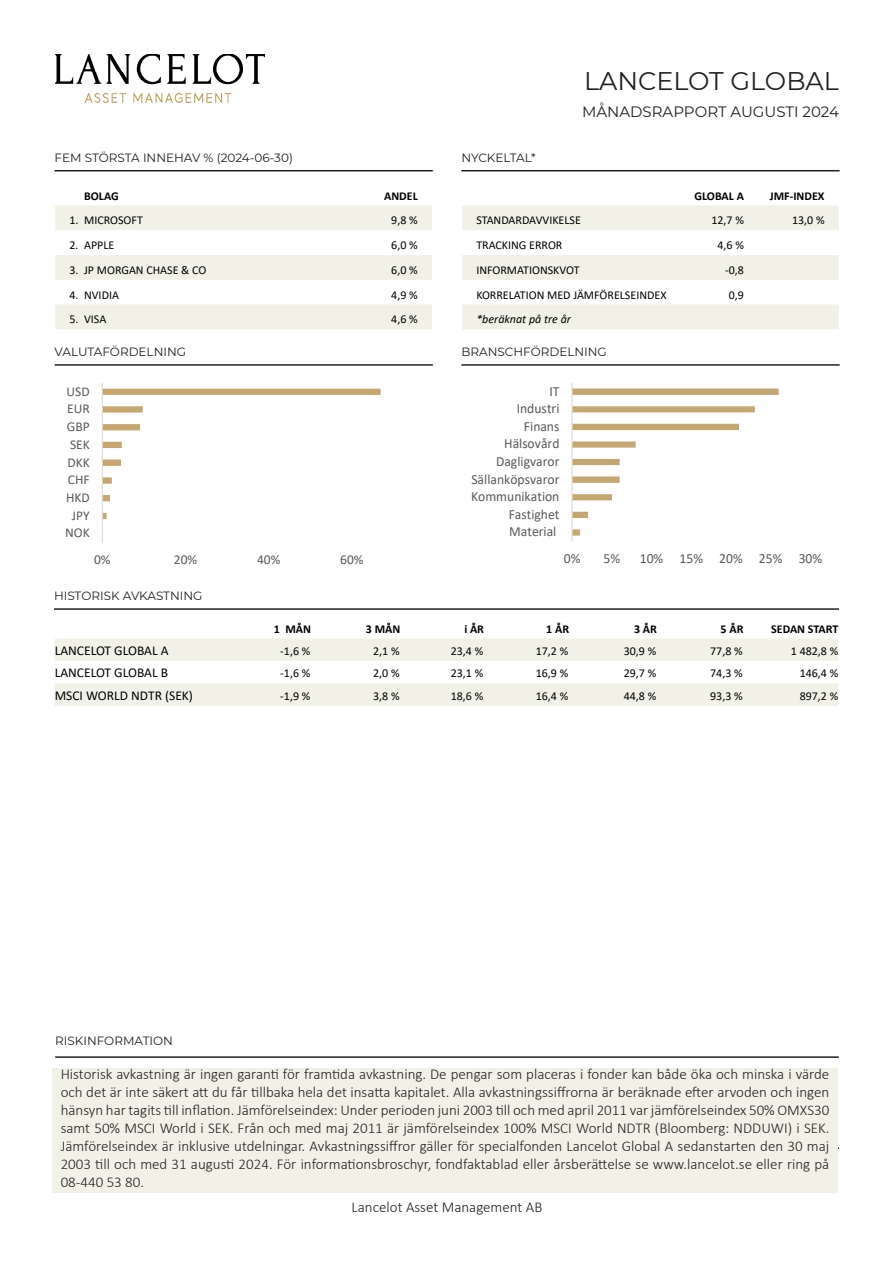
<style>
.page{position:relative;width:893px;height:1263px;background:#fff}
.page>*{position:absolute;margin:0;border:0;box-sizing:border-box;transform-origin:0 0}
.t1{font:25.5px "Montserrat";color:#231f20}
.t2{font:300 15px/18px "Calibri";color:#231f20;text-align:justify}
.t3{font:15px "Montserrat";color:#231f20}
.t4{font:13.95px "Calibri";color:#595959}
.t5{font:13.5px "Calibri";color:#595959}
.t6{font:13.5px "Calibri";color:#000}
.t7{font:13.5px "Calibri";color:#000001}
.t8{font:12px "Calibri";color:#000}
.t9{font:12px "Montserrat";color:#231f20}
.t10{font:700 12px "Calibri";color:#000}
.t11{font:italic 12px "Calibri";color:#000}
</style>
<div class="page">
<hr style="left:54px;top:1147px;width:785px;height:2px;background:#231f20">
<div style="left:52px;top:1068px;width:786px;height:124px;background:#f1f1e7"></div>
<hr style="left:55px;top:1056px;width:784px;height:2px;background:#231f20">
<img style="left:55px;top:54px;width:210px;height:49px">
<svg style="left:55px;top:205px;width:377px;height:124px;fill:#f1f1e7"></svg>
<hr style="left:55px;top:170px;width:378px;height:1px;background:#231f20">
<svg style="left:462px;top:205px;width:377px;height:124px;fill:#f1f1e7"></svg>
<hr style="left:461px;top:170px;width:379px;height:1px;background:#231f20">
<hr style="left:55px;top:364px;width:378px;height:2px;background:#231f20">
<hr style="left:461px;top:364px;width:379px;height:2px;background:#231f20">
<div style="left:55px;top:639px;width:783px;height:22px;background:#f1f1e7"></div>
<div style="left:55px;top:683px;width:783px;height:23px;background:#f1f1e7"></div>
<hr style="left:54px;top:608px;width:785px;height:2px;background:#231f20">
<svg style="left:573px;top:388px;width:206px;height:148px"></svg>
<hr style="left:571px;top:383px;width:2px;height:158px;background:#d9d9d9">
<svg style="left:103px;top:389px;width:278px;height:130px"></svg>
<hr style="left:102px;top:383px;width:1px;height:159px;background:#d9d9d9">
<p class="t1" style="left:584px;top:63px;width:256px">LANCELOT GLOBAL</p>
<p class="t3" style="left:582px;top:101px;width:258px">MÅNADSRAPPORT AUGUSTI 2024</p>
<p class="t9" style="left:55px;top:149px;width:240px">FEM STÖRSTA INNEHAV % (2024-06-30)</p>
<p class="t9" style="left:461px;top:149px;width:76px">NYCKELTAL*</p>
<p class="t10" style="left:84px;top:187px;width:36px">BOLAG</p>
<p class="t10" style="left:384px;top:187px;width:35px">ANDEL</p>
<p class="t10" style="left:694px;top:187px;width:51px">GLOBAL A</p>
<p class="t10" style="left:770px;top:187px;width:56px">JMF-INDEX</p>
<p class="t8" style="left:70px;top:212px;width:11px">1.</p>
<p class="t8" style="left:84px;top:212px;width:60px">MICROSOFT</p>
<p class="t8" style="left:391px;top:212px;width:28px">9,8 %</p>
<p class="t8" style="left:70px;top:237px;width:11px">2.</p>
<p class="t8" style="left:84px;top:237px;width:32px">APPLE</p>
<p class="t8" style="left:391px;top:237px;width:28px">6,0 %</p>
<p class="t8" style="left:70px;top:261px;width:11px">3.</p>
<p class="t8" style="left:84px;top:261px;width:124px">JP MORGAN CHASE &amp; CO</p>
<p class="t8" style="left:391px;top:261px;width:28px">6,0 %</p>
<p class="t8" style="left:70px;top:286px;width:11px">4.</p>
<p class="t8" style="left:84px;top:286px;width:36px">NVIDIA</p>
<p class="t8" style="left:391px;top:286px;width:28px">4,9 %</p>
<p class="t8" style="left:70px;top:311px;width:11px">5.</p>
<p class="t8" style="left:84px;top:311px;width:24px">VISA</p>
<p class="t8" style="left:391px;top:311px;width:28px">4,6 %</p>
<p class="t8" style="left:476px;top:212px;width:106px">STANDARDAVVIKELSE</p>
<p class="t8" style="left:711px;top:212px;width:34px">12,7 %</p>
<p class="t8" style="left:792px;top:212px;width:34px">13,0 %</p>
<p class="t8" style="left:476px;top:237px;width:88px">TRACKING ERROR</p>
<p class="t8" style="left:717px;top:237px;width:28px">4,6 %</p>
<p class="t8" style="left:476px;top:261px;width:105px">INFORMATIONSKVOT</p>
<p class="t8" style="left:725px;top:261px;width:20px">-0,8</p>
<p class="t8" style="left:476px;top:286px;width:192px">KORRELATION MED JÄMFÖRELSEINDEX</p>
<p class="t8" style="left:729px;top:286px;width:17px">0,9</p>
<p class="t11" style="left:476px;top:311px;width:96px">*beräknat på tre år</p>
<p class="t9" style="left:55px;top:344px;width:133px">VALUTAFÖRDELNING</p>
<p class="t9" style="left:461px;top:344px;width:147px">BRANSCHFÖRDELNING</p>
<p class="t5" style="left:67px;top:382px;width:25px">USD</p>
<p class="t4" style="left:549px;top:381px;width:12px">IT</p>
<p class="t5" style="left:67px;top:399px;width:24px">EUR</p>
<p class="t4" style="left:517px;top:399px;width:44px">Industri</p>
<p class="t5" style="left:67px;top:417px;width:24px">GBP</p>
<p class="t4" style="left:524px;top:416px;width:37px">Finans</p>
<p class="t5" style="left:70px;top:435px;width:21px">SEK</p>
<p class="t4" style="left:504px;top:434px;width:57px">Hälsovård</p>
<p class="t5" style="left:67px;top:453px;width:24px">DKK</p>
<p class="t4" style="left:496px;top:452px;width:65px">Dagligvaror</p>
<p class="t5" style="left:68px;top:470px;width:23px">CHF</p>
<p class="t4" style="left:471px;top:469px;width:89px">Sällanköpsvaror</p>
<p class="t5" style="left:66px;top:488px;width:25px">HKD</p>
<p class="t4" style="left:471px;top:487px;width:90px">Kommunikation</p>
<p class="t5" style="left:72px;top:506px;width:19px">JPY</p>
<p class="t4" style="left:509px;top:504px;width:52px">Fastighet</p>
<p class="t5" style="left:65px;top:524px;width:26px">NOK</p>
<p class="t4" style="left:509px;top:522px;width:49px">Material</p>
<p class="t5" style="left:94px;top:550px;width:18px">0%</p>
<p class="t5" style="left:174px;top:550px;width:25px">20%</p>
<p class="t5" style="left:257px;top:550px;width:25px">40%</p>
<p class="t5" style="left:340px;top:550px;width:25px">60%</p>
<p class="t4" style="left:564px;top:549px;width:18px">0%</p>
<p class="t4" style="left:603px;top:549px;width:18px">5%</p>
<p class="t4" style="left:640px;top:549px;width:184px">10% 15% 20% 25% 30%</p>
<p class="t9" style="left:54px;top:588px;width:150px">HISTORISK AVKASTNING</p>
<p class="t10" style="left:274px;top:620px;width:39px">1 MÅN</p>
<p class="t10" style="left:366px;top:620px;width:36px">3 MÅN</p>
<p class="t10" style="left:464px;top:620px;width:21px">i ÅR</p>
<p class="t10" style="left:546px;top:620px;width:24px">1 ÅR</p>
<p class="t10" style="left:634px;top:620px;width:24px">3 ÅR</p>
<p class="t10" style="left:721px;top:620px;width:24px">5 ÅR</p>
<p class="t10" style="left:771px;top:620px;width:69px">SEDAN START</p>
<p class="t6" style="left:55px;top:641px;width:115px">LANCELOT GLOBAL A</p>
<p class="t8" style="left:280px;top:642px;width:32px">-1,6 %</p>
<p class="t8" style="left:373px;top:642px;width:28px">2,1 %</p>
<p class="t8" style="left:451px;top:642px;width:34px">23,4 %</p>
<p class="t8" style="left:536px;top:642px;width:34px">17,2 %</p>
<p class="t8" style="left:624px;top:642px;width:34px">30,9 %</p>
<p class="t8" style="left:710px;top:642px;width:34px">77,8 %</p>
<p class="t8" style="left:791px;top:642px;width:49px">1 482,8 %</p>
<p class="t6" style="left:55px;top:663px;width:115px">LANCELOT GLOBAL B</p>
<p class="t8" style="left:280px;top:665px;width:32px">-1,6 %</p>
<p class="t8" style="left:373px;top:665px;width:28px">2,0 %</p>
<p class="t8" style="left:451px;top:665px;width:34px">23,1 %</p>
<p class="t8" style="left:536px;top:665px;width:34px">16,9 %</p>
<p class="t8" style="left:624px;top:665px;width:34px">29,7 %</p>
<p class="t8" style="left:710px;top:665px;width:34px">74,3 %</p>
<p class="t8" style="left:800px;top:665px;width:40px">146,4 %</p>
<p class="t7" style="left:55px;top:686px;width:140px">MSCI WORLD NDTR (SEK)</p>
<p class="t8" style="left:280px;top:687px;width:32px">-1,9 %</p>
<p class="t8" style="left:373px;top:687px;width:28px">3,8 %</p>
<p class="t8" style="left:451px;top:687px;width:34px">18,6 %</p>
<p class="t8" style="left:536px;top:687px;width:34px">16,4 %</p>
<p class="t8" style="left:624px;top:687px;width:34px">44,8 %</p>
<p class="t8" style="left:710px;top:687px;width:34px">93,3 %</p>
<p class="t8" style="left:800px;top:687px;width:40px">897,2 %</p>
<p class="t9" style="left:55px;top:1032px;width:119px">RISKINFORMATION</p>
<p class="t2" style="left:61px;top:1065px;width:770px">Historisk avkastning är ingen garanti för framtida avkastning. De pengar som placeras i fonder kan både öka och minska i värde och det är inte säkert att du får tillbaka hela det insatta kapitalet. Alla avkastningssiffrorna är beräknade efter arvoden och ingen hänsyn har tagits till inflation. Jämförelseindex: Under perioden juni 2003 till och med april 2011 var jämförelseindex 50% OMXS30 samt 50% MSCI World i SEK. Från och med maj 2011 är jämförelseindex 100% MSCI World NDTR (Bloomberg: NDDUWI) i SEK.<br>Jämförelseindex är inklusive utdelningar. Avkastningssiffror gäller för specialfonden Lancelot Global A sedanstarten den 30 maj 2003 till och med 31 augusti 2024. För informationsbroschyr, fondfaktablad eller årsberättelse se www.lancelot.se eller ring på 08-440 53 80.</p>
<p class="t2" style="left:352px;top:1198px;width:192px">Lancelot Asset Management AB</p>
</div>
